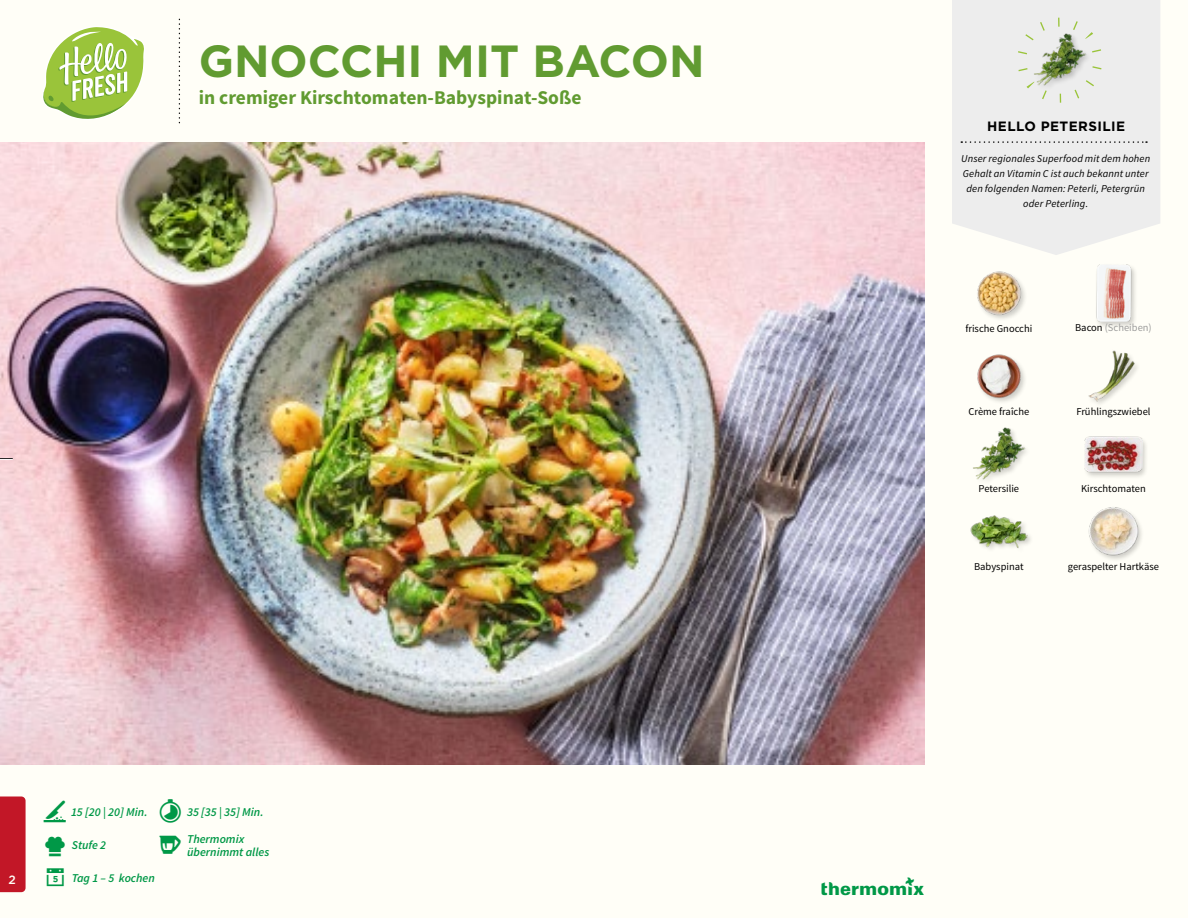
<style>
.page{position:relative;width:1188px;height:918px;background:#fffef7}
.page>*{position:absolute;margin:0;border:0;box-sizing:border-box;transform-origin:0 0}
.t1{font:700 45px "Gotham";color:#619b31}
.t2{font:700 19.5px "Source Sans Pro";color:#619b31}
.t3{font:700 13.5px "Gotham";letter-spacing:.03em;color:#000}
.t4{font:italic 600 12px/13.2px "Source Sans Pro";color:#009847}
.t5{font:500 12px "Gotham";color:#fffef7}
.t6{font:italic 10.5px/14.7px "Source Sans Pro";letter-spacing:.015em;color:#000;text-align:center}
.t7{font:10.5px "Source Sans Pro";color:#000}
.t8{font:10.5px "Source Sans Pro";color:#9d9d9c}
.s1{color:#000}
</style>
<div class="page">
<svg style="left:43px;top:27px;width:101px;height:92px"></svg>
<div style="left:970px;top:514px;width:64px;height:41px;background:#000;opacity:.2"></div>
<img style="left:970px;top:514px;width:58px;height:41px">
<div style="left:1088px;top:506px;width:57px;height:56px;background:#000;opacity:.2"></div>
<img style="left:1089px;top:507px;width:49px;height:49px">
<div style="left:1084px;top:435px;width:65px;height:44px;background:#000;opacity:.2"></div>
<img style="left:1085px;top:435px;width:57px;height:44px">
<img style="left:973px;top:427px;width:53px;height:53px">
<img style="left:977px;top:354px;width:48px;height:48px">
<img style="left:1088px;top:350px;width:49px;height:54px">
<div style="left:1095px;top:263px;width:44px;height:66px;background:#000;opacity:.2"></div>
<img style="left:1095px;top:264px;width:44px;height:57px">
<img style="left:977px;top:271px;width:48px;height:48px">
<svg style="left:952px;top:0;width:208px;height:255px;background:#eeeeed"></svg>
<svg style="left:961px;top:141px;width:186px;height:2px"></svg>
<div style="left:1033px;top:32px;width:60px;height:60px;background:#000;opacity:.2"></div>
<img style="left:1031px;top:31px;width:57px;height:58px">
<div style="left:1017px;top:18px;width:85px;height:85px;border:9px dashed #9ac43a;border-radius:50%"></div>
<div style="left:0;top:796px;width:26px;height:96px;background:#c21727"></div>
<img style="left:0;top:142px;width:925px;height:623px">
<svg style="left:0;top:458px;width:13px;height:2px"></svg>
<h1 class="t1" style="left:199px;top:32px;width:507px">GNOCCHI MIT BACON</h1>
<h2 class="t2" style="left:199px;top:85px;width:384px">in cremiger Kirschtomaten-Babyspinat-Soße</h2>
<p class="t5" style="left:9px;top:872px;width:9px">2</p>
<p class="t5" style="left:9px;top:872px;width:6px">1</p>
<p class="t4" style="left:71px;top:805px;width:78px">15 [20 | 20] Min.</p>
<p class="t4" style="left:187px;top:805px;width:78px">35 [35 | 35] Min.</p>
<p class="t4" style="left:187px;top:832px;width:84px">Thermomix übernimmt alles</p>
<p class="t4" style="left:72px;top:871px;width:85px">Tag 1 – 5 kochen</p>
<p class="t4" style="left:72px;top:839px;width:36px">Stufe 2</p>
<p class="t3" style="left:987px;top:117px;width:139px">HELLO PETERSILIE</p>
<p class="t6" style="left:961px;top:152px;width:191px">Unser regionales Superfood mit dem hohen Gehalt an Vitamin C ist auch bekannt unter den folgenden Namen: Peterli, Petergrün oder Peterling.</p>
<p class="t7" style="left:965px;top:322px;width:69px">frische Gnocchi</p>
<p class="t8" style="left:1075px;top:321px;width:78px"><span class="s1">Bacon</span> (Scheiben)</p>
<p class="t7" style="left:968px;top:405px;width:62px">Crème fraîche</p>
<p class="t7" style="left:1076px;top:405px;width:76px">Frühlingszwiebel</p>
<p class="t7" style="left:979px;top:482px;width:42px">Petersilie</p>
<p class="t7" style="left:1081px;top:482px;width:66px">Kirschtomaten</p>
<p class="t7" style="left:974px;top:560px;width:51px">Babyspinat</p>
<p class="t7" style="left:1068px;top:560px;width:93px">geraspelter Hartkäse</p>
</div>
